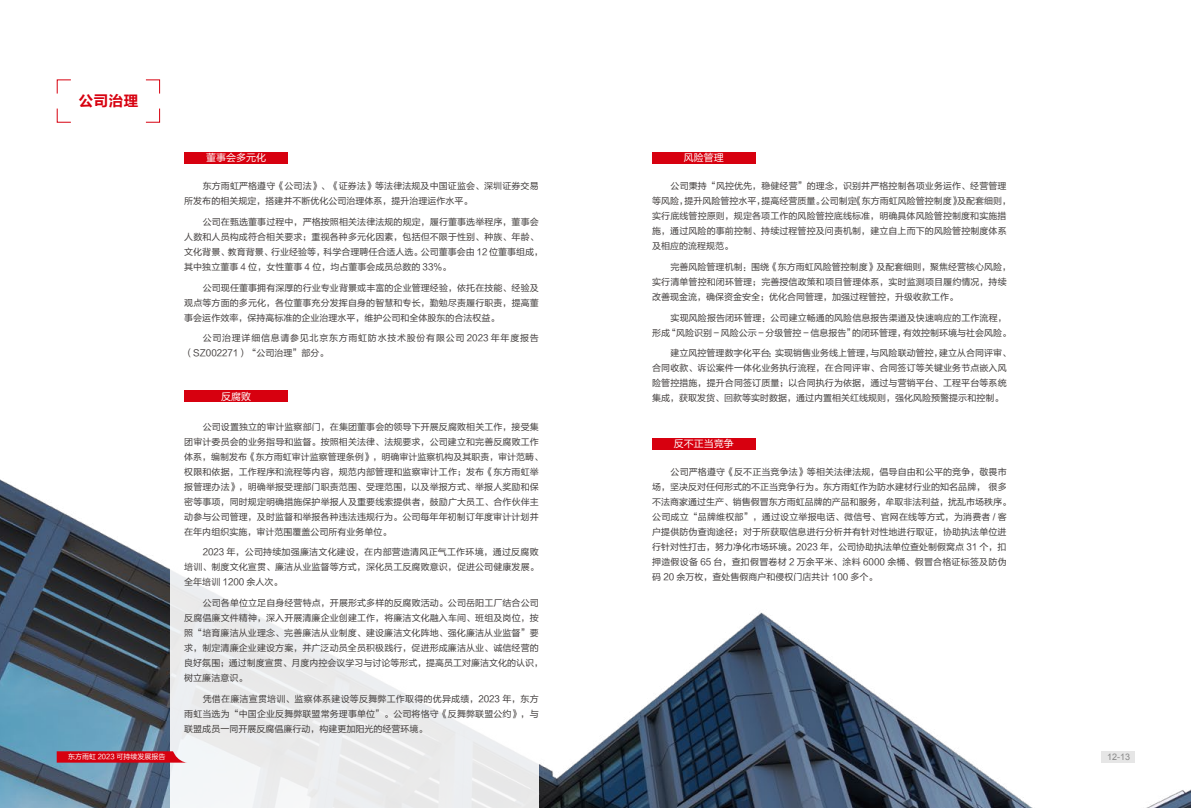
<style>
.page{position:relative;width:1191px;height:808px;background:#fff}
.page>*{position:absolute;margin:0;border:0;box-sizing:border-box;transform-origin:0 0}
.t1{font:15px "FZLTCHJW GB1 0";color:#d7000f}
.t2{font:10px "FZLTHJW GB1 0";color:#fff}
.t3{font:9px/15px "FZLTHJW GB1 0";letter-spacing:.01em;color:#3e3a39}
.t4{font:9px/15px "FZLTHJW GB1 0";letter-spacing:.08em;color:#3e3a39}
.t5{font:9px "Arial";color:#898989}
.t6{font:7px "FZLTHJW GB1 0";color:#fff}
</style>
<div class="page">
<img style="left:0;top:479px;width:1191px;height:329px">
<div style="left:1101px;top:751px;width:33px;height:12px;background:#e6e6e6"></div>
<div style="left:170px;top:369px;width:369px;height:439px;background:linear-gradient(to bottom,#fff,#edeeef)"></div>
<svg style="left:56px;top:79px;width:15px;height:15px"></svg>
<svg style="left:145px;top:108px;width:16px;height:15px"></svg>
<svg style="left:56px;top:108px;width:15px;height:15px"></svg>
<svg style="left:145px;top:79px;width:16px;height:15px"></svg>
<div style="left:184px;top:152px;width:104px;height:11px;background:#d7000f"></div>
<div style="left:184px;top:391px;width:104px;height:11px;background:#d7000f"></div>
<svg style="left:57px;top:751px;width:130px;height:12px;background:#d31927"></svg>
<div style="left:652px;top:152px;width:103px;height:11px;background:#d7000f"></div>
<div style="left:652px;top:438px;width:103px;height:11px;background:#d7000f"></div>
<h1 class="t1" style="left:78px;top:93px;width:61px">公司治理</h1>
<p class="t6" style="left:68px;top:753px;width:99px">东方雨虹 2023 可持续发展报告</p>
<p class="t2" style="left:206px;top:152px;width:61px">董事会多元化</p>
<p class="t3" style="left:184px;top:179px;width:356px;text-indent:18px">东方雨虹严格遵守《公司法》、《证券法》等法律法规及中国证监会、深圳证券交易所发布的相关规定，搭建并不断优化公司治理体系，提升治理运作水平。</p>
<p class="t3" style="left:184px;top:214px;width:360px;text-indent:18px">公司在甄选董事过程中，严格按照相关法律法规的规定，履行董事选举程序，董事会人数和人员构成符合相关要求；重视各种多元化因素，包括但不限于性别、种族、年龄、文化背景、教育背景、行业经验等，科学合理聘任合适人选。公司董事会由 12 位董事组成，其中独立董事 4 位，女性董事 4 位，均占董事会成员总数的 33%。</p>
<p class="t3" style="left:184px;top:280px;width:356px;text-align:justify;text-indent:18px">公司现任董事拥有深厚的行业专业背景或丰富的企业管理经验，依托在技能、经验及观点等方面的多元化，各位董事充分发挥自身的智慧和专长，勤勉尽责履行职责，提高董事会运作效率，保持高标准的企业治理水平，维护公司和全体股东的合法权益。</p>
<p class="t4" style="left:184px;top:331px;width:356px;text-indent:18px">公司治理详细信息请参见北京东方雨虹防水技术股份有限公司 2023 年年度报告（SZ002271）“公司治理”部分。</p>
<p class="t2" style="left:221px;top:391px;width:31px">反腐败</p>
<p class="t3" style="left:184px;top:419px;width:360px;text-indent:18px">公司设置独立的审计监察部门，在集团董事会的领导下开展反腐败相关工作，接受集团审计委员会的业务指导和监督。按照相关法律、法规要求，公司建立和完善反腐败工作体系，编制发布《东方雨虹审计监察管理条例》，明确审计监察机构及其职责，审计范畴、权限和依据，工作程序和流程等内容，规范内部管理和监察审计工作；发布《东方雨虹举报管理办法》，明确举报受理部门职责范围、受理范围，以及举报方式、举报人奖励和保密等事项，同时规定明确措施保护举报人及重要线索提供者，鼓励广大员工、合作伙伴主动参与公司管理，及时监督和举报各种违法违规行为。公司每年年初制订年度审计计划并在年内组织实施，审计范围覆盖公司所有业务单位。</p>
<p class="t3" style="left:184px;top:545px;width:356px;text-align:justify;text-indent:18px">2023 年，公司持续加强廉洁文化建设，在内部营造清风正气工作环境，通过反腐败培训、制度文化宣贯、廉洁从业监督等方式，深化员工反腐败意识，促进公司健康发展。全年培训 1200 余人次。</p>
<p class="t3" style="left:184px;top:596px;width:360px;text-indent:18px">公司各单位立足自身经营特点，开展形式多样的反腐败活动。公司岳阳工厂结合公司反腐倡廉文件精神，深入开展清廉企业创建工作，将廉洁文化融入车间、班组及岗位，按照“培育廉洁从业理念、完善廉洁从业制度、建设廉洁文化阵地、强化廉洁从业监督”要求，制定清廉企业建设方案，并广泛动员全员积极践行，促进形成廉洁从业、诚信经营的良好氛围；通过制度宣贯、月度内控会议学习与讨论等形式，提高员工对廉洁文化的认识，树立廉洁意识。</p>
<p class="t3" style="left:184px;top:691px;width:356px;text-align:justify;text-indent:18px">凭借在廉洁宣贯培训、监察体系建设等反舞弊工作取得的优异成绩，2023 年，东方雨虹当选为“中国企业反舞弊联盟常务理事单位”。公司将恪守《反舞弊联盟公约》，与联盟成员一同开展反腐倡廉行动，构建更加阳光的经营环境。</p>
<p class="t2" style="left:684px;top:152px;width:41px">风险管理</p>
<p class="t3" style="left:652px;top:179px;width:360px;text-indent:18px">公司秉持“风控优先，稳健经营”的理念，识别并严格控制各项业务运作、经营管理等风险，提升风险管控水平，提高经营质量。公司制定《东方雨虹风险管控制度》及配套细则，实行底线管控原则，规定各项工作的风险管控底线标准，明确具体风险管控制度和实施措施，通过风险的事前控制、持续过程管控及问责机制，建立自上而下的风险管控制度体系及相应的流程规范。</p>
<p class="t3" style="left:652px;top:259px;width:360px;text-indent:18px">完善风险管理机制：围绕《东方雨虹风险管控制度》及配套细则，聚焦经营核心风险，实行清单管控和闭环管理；完善授信政策和项目管理体系，实时监测项目履约情况，持续改善现金流，确保资金安全；优化合同管理，加强过程管控，升级收款工作。</p>
<p class="t3" style="left:652px;top:310px;width:360px;text-indent:18px">实现风险报告闭环管理：公司建立畅通的风险信息报告渠道及快速响应的工作流程，形成“风险识别 - 风险公示 - 分级管控 - 信息报告”的闭环管理，有效控制环境与社会风险。</p>
<p class="t3" style="left:652px;top:346px;width:360px;text-indent:18px">建立风控管理数字化平台：实现销售业务线上管理，与风险联动管控，建立从合同评审、合同收款、诉讼案件一体化业务执行流程，在合同评审、合同签订等关键业务节点嵌入风险管控措施，提升合同签订质量；以合同执行为依据，通过与营销平台、工程平台等系统集成，获取发货、回款等实时数据，通过内置相关红线规则，强化风险预警提示和控制。</p>
<p class="t2" style="left:674px;top:438px;width:61px">反不正当竞争</p>
<p class="t3" style="left:652px;top:465px;width:360px;text-indent:18px">公司严格遵守《反不正当竞争法》等相关法律法规，倡导自由和公平的竞争，敬畏市场，坚决反对任何形式的不正当竞争行为。东方雨虹作为防水建材行业的知名品牌， 很多不法商家通过生产、销售假冒东方雨虹品牌的产品和服务，牟取非法利益，扰乱市场秩序。公司成立“品牌维权部”，通过设立举报电话、微信号、官网在线等方式，为消费者 / 客户提供防伪查询途径；对于所获取信息进行分析并有针对性地进行取证，协助执法单位进行针对性打击，努力净化市场环境。2023 年，公司协助执法单位查处制假窝点 31 个，扣押造假设备 65 台，查扣假冒卷材 2 万余平米、涂料 6000 余桶、假冒合格证标签及防伪码 20 余万枚，查处售假商户和侵权门店共计 100 多个。</p>
<p class="t5" style="left:1107px;top:751px;width:25px">12-13</p>
</div>
